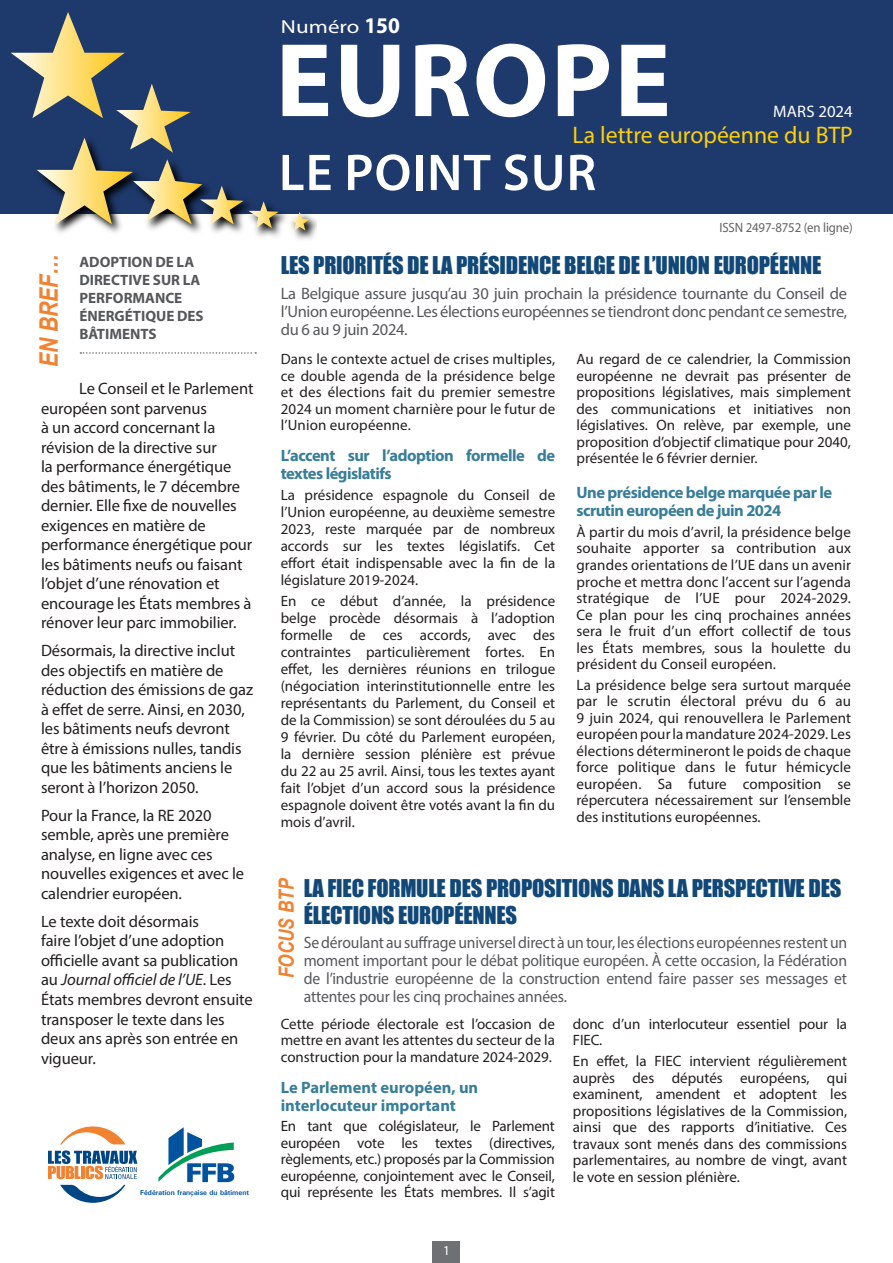
<style>
.page{position:relative;width:893px;height:1263px;background:#fff}
.page>*{position:absolute;margin:0;border:0;box-sizing:border-box;transform-origin:0 0}
.t1{font:700 105.75px "Myriad Pro";letter-spacing:.02em;color:#fff}
.t2{font:600 52.2px "Myriad Pro";letter-spacing:.02em;color:#fff}
.t3{font:italic 700 25.5px "Arial Narrow";color:#f18232}
.t4{font:24px "Myriad Pro";color:#fed006}
.t5{font:22.5px/27px "Impact";letter-spacing:-.01em;color:#114878}
.t6{font:italic 700 21px "Arial Narrow";color:#f18232}
.t7{font:18.75px "Myriad Pro";color:#fff;scale:1.22 1}
.t8{font:16.65px "Myriad Pro";letter-spacing:.005em;color:#fff}
.t9{font:16.5px/19.5px "Myriad Pro";letter-spacing:-.005em;color:#231f20}
.t10{font:16.5px/18px "Myriad Pro";letter-spacing:-.02em;color:#55585b;text-align:justify;scale:.95 1}
.t11{font:16.5px/18px "Myriad Pro";letter-spacing:-.02em;color:#55585b;text-align:justify}
.t12{font:700 16.5px/18px "Myriad Pro";letter-spacing:-.03em;color:#387d99}
.t13{font:700 16.5px/18px "Myriad Pro";color:#387d99}
.t14{font:15px/16.5px "Myriad Pro";color:#231f20;text-align:justify}
.t15{font:700 15px/18px "Myriad Pro";color:#55585b}
.t16{font:13.5px "Myriad Pro";letter-spacing:-.01em;color:#636366;scale:.95 1}
.t17{font:13.5px "Myriad Pro";color:#fff}
.t18{font:700 7.2px "Univers";color:#0153a0}
.s1{font-weight:700;font-size:22.5px}
.s2{font-style:italic}
</style>
<div class="page">
<div style="left:433px;top:1242px;width:27px;height:21px;background:#6f7073"></div>
<svg style="left:80px;top:352px;width:176px;height:2px"></svg>
<div style="left:0;top:0;width:893px;height:214px;background:#1e396b"></div>
<img style="left:55px;top:228px;width:66px;height:5px">
<img style="left:195px;top:228px;width:48px;height:6px">
<img style="left:255px;top:212px;width:28px;height:25px">
<img style="left:283px;top:214px;width:34px;height:26px">
<svg style="left:289px;top:212px;width:21px;height:19px"></svg>
<svg style="left:11px;top:12px;width:268px;height:216px"></svg>
<svg style="left:158px;top:1127px;width:76px;height:55px"></svg>
<svg style="left:48px;top:1150px;width:89px;height:29px"></svg>
<svg style="left:60px;top:1126px;width:65px;height:18px"></svg>
<svg style="left:60px;top:1185px;width:65px;height:18px"></svg>
<p class="t7" style="left:281px;top:15px;width:99px">Numéro <span class="s1">150</span></p>
<h1 class="t1" style="left:276px;top:11px;width:397px">EUROPE</h1>
<h2 class="t2" style="left:279px;top:139px;width:319px">LE POINT SUR</h2>
<p class="t8" style="left:773px;top:101px;width:81px">MARS 2024</p>
<h3 class="t4" style="left:572px;top:121px;width:282px">La lettre européenne du BTP</h3>
<p class="t16" style="left:719px;top:219px;width:142px">ISSN 2497-8752 (en ligne)</p>
<h3 class="t3" style="left:30px;top:367px;width:114px;rotate:-90deg">EN BREF…</h3>
<h3 class="t5" style="left:281px;top:251px;width:542px">LES PRIORITÉS DE LA PRÉSIDENCE BELGE DE L’UNION EUROPÉENNE</h3>
<p class="t15" style="left:79px;top:253px;width:126px">ADOPTION DE LA<br>DIRECTIVE SUR LA<br>PERFORMANCE<br>ÉNERGÉTIQUE DES<br>BÂTIMENTS</p>
<p class="t11" style="left:281px;top:284px;width:568px">La Belgique assure jusqu’au 30 juin prochain la présidence tournante du Conseil de l’Union européenne. Les élections européennes se tiendront donc pendant ce semestre, du 6 au 9 juin 2024.</p>
<p class="t14" style="left:576px;top:351px;width:276px">Au regard de ce calendrier, la Commission européenne ne devrait pas présenter de propositions législatives, mais simplement des communications et initiatives non législatives. On relève, par exemple, une proposition d’objectif climatique pour 2040, présentée le 6 février dernier.</p>
<p class="t12" style="left:576px;top:483px;width:257px">Une présidence belge marquée par le scrutin européen de juin 2024</p>
<p class="t14" style="left:576px;top:523px;width:276px">À partir du mois d’avril, la présidence belge souhaite apporter sa contribution aux grandes orientations de l’UE dans un avenir proche et mettra donc l’accent sur l’agenda stratégique de l’UE pour 2024-2029.<br>Ce plan pour les cinq prochaines années sera le fruit d’un effort collectif de tous les États membres, sous la houlette du président du Conseil européen.</p>
<p class="t14" style="left:576px;top:676px;width:276px">La présidence belge sera surtout marquée par le scrutin électoral prévu du 6 au 9 juin 2024, qui renouvellera le Parlement européen pour la mandature 2024-2029. Les élections détermineront le poids de chaque force politique dans le futur hémicycle européen. Sa future composition se répercutera nécessairement sur l’ensemble des institutions européennes.</p>
<p class="t14" style="left:281px;top:351px;width:276px">Dans le contexte actuel de crises multiples, ce double agenda de la présidence belge et des élections fait du premier semestre 2024 un moment charnière pour le futur de l’Union européenne.</p>
<p class="t12" style="left:281px;top:446px;width:276px">L’accent sur l’adoption formelle de textes législatifs</p>
<p class="t14" style="left:281px;top:487px;width:276px;line-height:17px">La présidence espagnole du Conseil de l’Union européenne, au deuxième semestre 2023, reste marquée par de nombreux accords sur les textes législatifs. Cet effort était indispensable avec la fin de la législature 2019-2024.</p>
<p class="t14" style="left:281px;top:593px;width:276px;line-height:17px">En ce début d’année, la présidence belge procède désormais à l’adoption formelle de ces accords, avec des contraintes particulièrement fortes. En effet, les dernières réunions en trilogue (négociation interinstitutionnelle entre les représentants du Parlement, du Conseil et de la Commission) se sont déroulées du 5 au 9 février. Du côté du Parlement européen, la dernière session plénière est prévue du 22 au 25 avril. Ainsi, tous les textes ayant fait l’objet d’un accord sous la présidence espagnole doivent être votés avant la fin du mois d’avril.</p>
<p class="t9" style="left:41px;top:379px;width:214px;text-indent:38px">Le Conseil et le Parlement européen sont parvenus<br>à un accord concernant la révision de la directive sur<br>la performance énergétique des bâtiments, le 7 décembre dernier. Elle fixe de nouvelles exigences en matière de performance énergétique pour les bâtiments neufs ou faisant l’objet d’une rénovation et encourage les États membres à rénover leur parc immobilier.</p>
<p class="t9" style="left:41px;top:641px;width:214px">Désormais, la directive inclut des objectifs en matière de réduction des émissions de gaz à effet de serre. Ainsi, en 2030, les bâtiments neufs devront être à émissions nulles, tandis que les bâtiments anciens le seront à l’horizon 2050.</p>
<p class="t9" style="left:41px;top:805px;width:205px">Pour la France, la RE 2020 semble, après une première analyse, en ligne avec ces nouvelles exigences et avec le calendrier européen.</p>
<p class="t9" style="left:41px;top:911px;width:213px">Le texte doit désormais<br>faire l’objet d’une adoption officielle avant sa publication au <span class="s2">Journal officiel de l’UE</span>. Les<br>États membres devront ensuite transposer le texte dans les deux ans après son entrée en vigueur.</p>
<h3 class="t6" style="left:271px;top:978px;width:102px;rotate:-90deg">FOCUS BTP</h3>
<h3 class="t5" style="left:304px;top:874px;width:539px">LA FIEC FORMULE DES PROPOSITIONS DANS LA PERSPECTIVE DES<br>ÉLECTIONS EUROPÉENNES</h3>
<p class="t10" style="left:304px;top:933px;width:574px">Se déroulant au suffrage universel direct à un tour, les élections européennes restent un moment important pour le débat politique européen. À cette occasion, la Fédération de l’industrie européenne de la construction entend faire passer ses messages et attentes pour les cinq prochaines années.</p>
<p class="t14" style="left:281px;top:1015px;width:276px">Cette période électorale est l’occasion de mettre en avant les attentes du secteur de la construction pour la mandature 2024-2029.</p>
<p class="t13" style="left:281px;top:1077px;width:199px">Le Parlement européen, un interlocuteur important</p>
<p class="t14" style="left:281px;top:1118px;width:276px">En tant que colégislateur, le Parlement européen vote les textes (directives, règlements, etc.) proposés par la Commission européenne, conjointement avec le Conseil, qui représente les États membres. Il s’agit</p>
<p class="t14" style="left:573px;top:1015px;width:276px">donc d’un interlocuteur essentiel pour la<br>FIEC.</p>
<p class="t14" style="left:573px;top:1053px;width:276px">En effet, la FIEC intervient régulièrement auprès des députés européens, qui examinent, amendent et adoptent les propositions législatives de la Commission, ainsi que des rapports d’initiative. Ces travaux sont menés dans des commissions parlementaires, au nombre de vingt, avant le vote en session plénière.</p>
<p class="t18" style="left:140px;top:1188px;width:110px">Fédération française du bâtiment</p>
<p class="t17" style="left:443px;top:1242px;width:8px">1</p>
</div>
